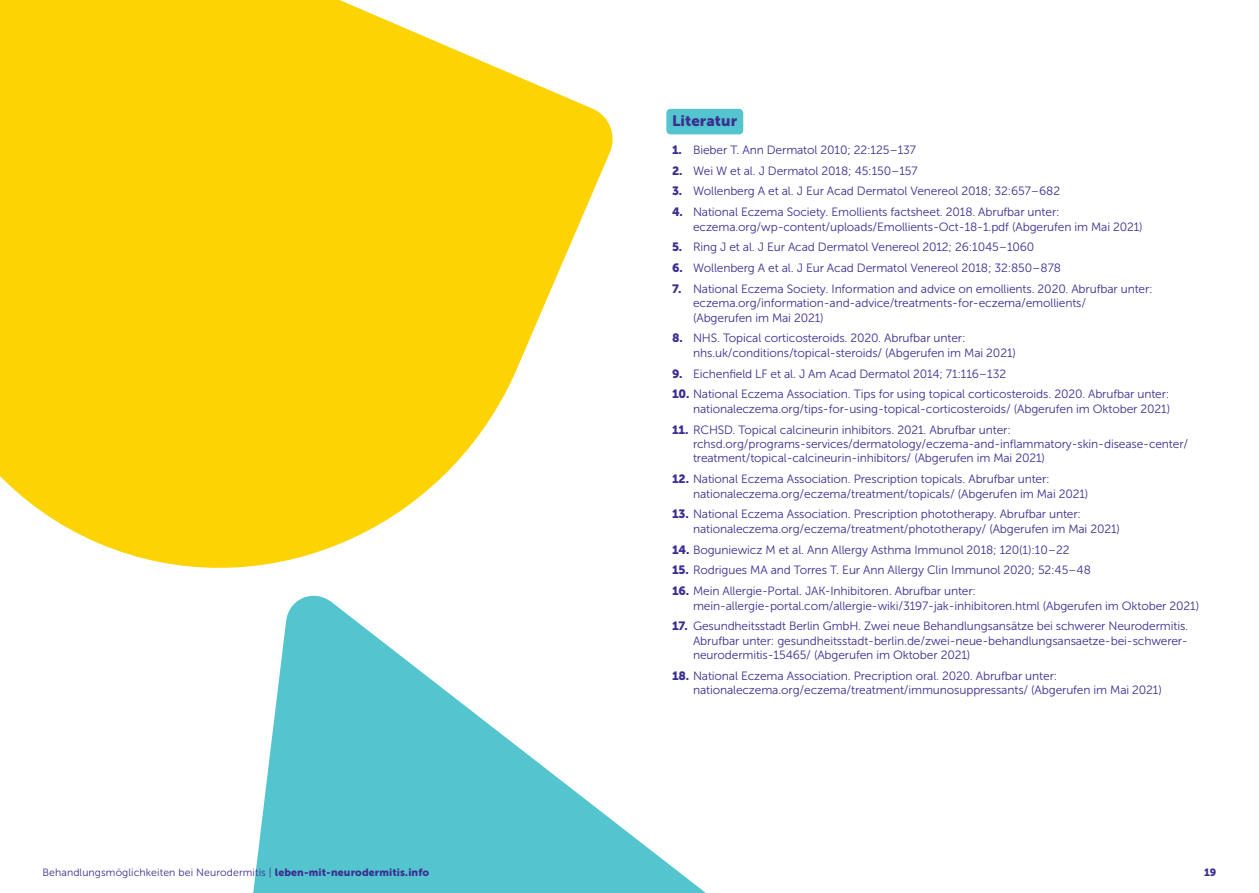
<style>
.page{position:relative;width:1259px;height:893px;background:#fff}
.page>*{position:absolute;margin:0;border:0;box-sizing:border-box;transform-origin:0 0}
.t1{font:15px "Museo Sans 900";letter-spacing:.005em;color:#3b2e90}
.t2{font:12px/14.4px "Museo Sans 300";letter-spacing:-.01em;color:#3b2e90}
.t3{font:10.5px "Museo Sans 300";letter-spacing:.01em;color:#3b2e90}
.t4{font:10.5px "Museo Sans 900";color:#3b2e90}
.s1{font-family:"Museo Sans 900"}
</style>
<div class="page">
<div style="left:666px;top:109px;width:77px;height:25px;background:#54c5cf;border-radius:4px"></div>
<svg style="left:0;top:0;width:613px;height:596px;fill:#fed304"></svg>
<svg style="left:253px;top:596px;width:453px;height:297px;fill:#54c5cf"></svg>
<p class="t1" style="left:672px;top:112px;width:67px">Literatur</p>
<p class="t2" style="left:672px;top:143px;width:245px"><span class="s1">1.</span> Bieber T. Ann Dermatol 2010; 22:125–137</p>
<p class="t2" style="left:672px;top:163px;width:247px"><span class="s1">2.</span> Wei W et al. J Dermatol 2018; 45:150–157</p>
<p class="t2" style="left:672px;top:184px;width:390px"><span class="s1">3.</span> Wollenberg A et al. J Eur Acad Dermatol Venereol 2018; 32:657–682</p>
<p class="t2" style="left:693px;top:205px;width:451px;text-indent:-21px"><span class="s1">4.</span> National Eczema Society. Emollients factsheet. 2018. Abrufbar unter: eczema.org/wp-content/uploads/Emollients-Oct-18-1.pdf (Abgerufen im Mai 2021)</p>
<p class="t2" style="left:672px;top:240px;width:364px"><span class="s1">5.</span> Ring J et al. J Eur Acad Dermatol Venereol 2012; 26:1045–1060</p>
<p class="t2" style="left:672px;top:261px;width:390px"><span class="s1">6.</span> Wollenberg A et al. J Eur Acad Dermatol Venereol 2018; 32:850–878</p>
<p class="t2" style="left:693px;top:282px;width:461px;text-indent:-21px"><span class="s1">7.</span> National Eczema Society. Information and advice on emollients. 2020. Abrufbar unter: eczema.org/information-and-advice/treatments-for-eczema/emollients/<br>(Abgerufen im Mai 2021)</p>
<p class="t2" style="left:693px;top:331px;width:324px;text-indent:-21px"><span class="s1">8.</span> NHS. Topical corticosteroids. 2020. Abrufbar unter: nhs.uk/conditions/topical-steroids/ (Abgerufen im Mai 2021)</p>
<p class="t2" style="left:672px;top:366px;width:336px"><span class="s1">9.</span> Eichenfield LF et al. J Am Acad Dermatol 2014; 71:116–132</p>
<p class="t2" style="left:672px;top:387px;width:499px;text-align:right"><span class="s1">10.</span> National Eczema Association. Tips for using topical corticosteroids. 2020. Abrufbar unter: nationaleczema.org/tips-for-using-topical-corticosteroids/ (Abgerufen im Oktober 2021)</p>
<p class="t2" style="left:693px;top:422px;width:497px;text-indent:-21px"><span class="s1">11.</span> RCHSD. Topical calcineurin inhibitors. 2021. Abrufbar unter: rchsd.org/programs-services/dermatology/eczema-and-inflammatory-skin-disease-center/ treatment/topical-calcineurin-inhibitors/ (Abgerufen im Mai 2021)</p>
<p class="t2" style="left:693px;top:472px;width:397px;text-indent:-21px"><span class="s1">12.</span> National Eczema Association. Prescription topicals. Abrufbar unter: nationaleczema.org/eczema/treatment/topicals/ (Abgerufen im Mai 2021)</p>
<p class="t2" style="left:693px;top:507px;width:428px;text-indent:-21px"><span class="s1">13.</span> National Eczema Association. Prescription phototherapy. Abrufbar unter: nationaleczema.org/eczema/treatment/phototherapy/ (Abgerufen im Mai 2021)</p>
<p class="t2" style="left:672px;top:542px;width:399px"><span class="s1">14.</span> Boguniewicz M et al. Ann Allergy Asthma Immunol 2018; 120(1):10–22</p>
<p class="t2" style="left:672px;top:563px;width:420px"><span class="s1">15.</span> Rodrigues MA and Torres T. Eur Ann Allergy Clin Immunol 2020; 52:45–48</p>
<p class="t2" style="left:693px;top:584px;width:507px;text-indent:-21px"><span class="s1">16.</span> Mein Allergie-Portal. JAK-Inhibitoren. Abrufbar unter: mein-allergie-portal.com/allergie-wiki/3197-jak-inhibitoren.html (Abgerufen im Oktober 2021)</p>
<p class="t2" style="left:693px;top:619px;width:496px;text-align:justify;text-indent:-21px"><span class="s1">17.</span> Gesundheitsstadt Berlin GmbH. Zwei neue Behandlungsansätze bei schwerer Neurodermitis.<br>Abrufbar unter: gesundheitsstadt-berlin.de/zwei-neue-behandlungsansaetze-bei-schwerer&shy;neurodermitis-15465/ (Abgerufen im Oktober 2021)</p>
<p class="t2" style="left:693px;top:669px;width:470px;text-indent:-21px"><span class="s1">18.</span> National Eczema Association. Precription oral. 2020. Abrufbar unter: nationaleczema.org/eczema/treatment/immunosuppressants/ (Abgerufen im Mai 2021)</p>
<p class="t3" style="left:43px;top:866px;width:388px">Behandlungsmöglichkeiten bei Neurodermitis | <span class="s1">leben-mit-neurodermitis.info</span></p>
<p class="t4" style="left:1204px;top:866px;width:14px">19</p>
</div>
